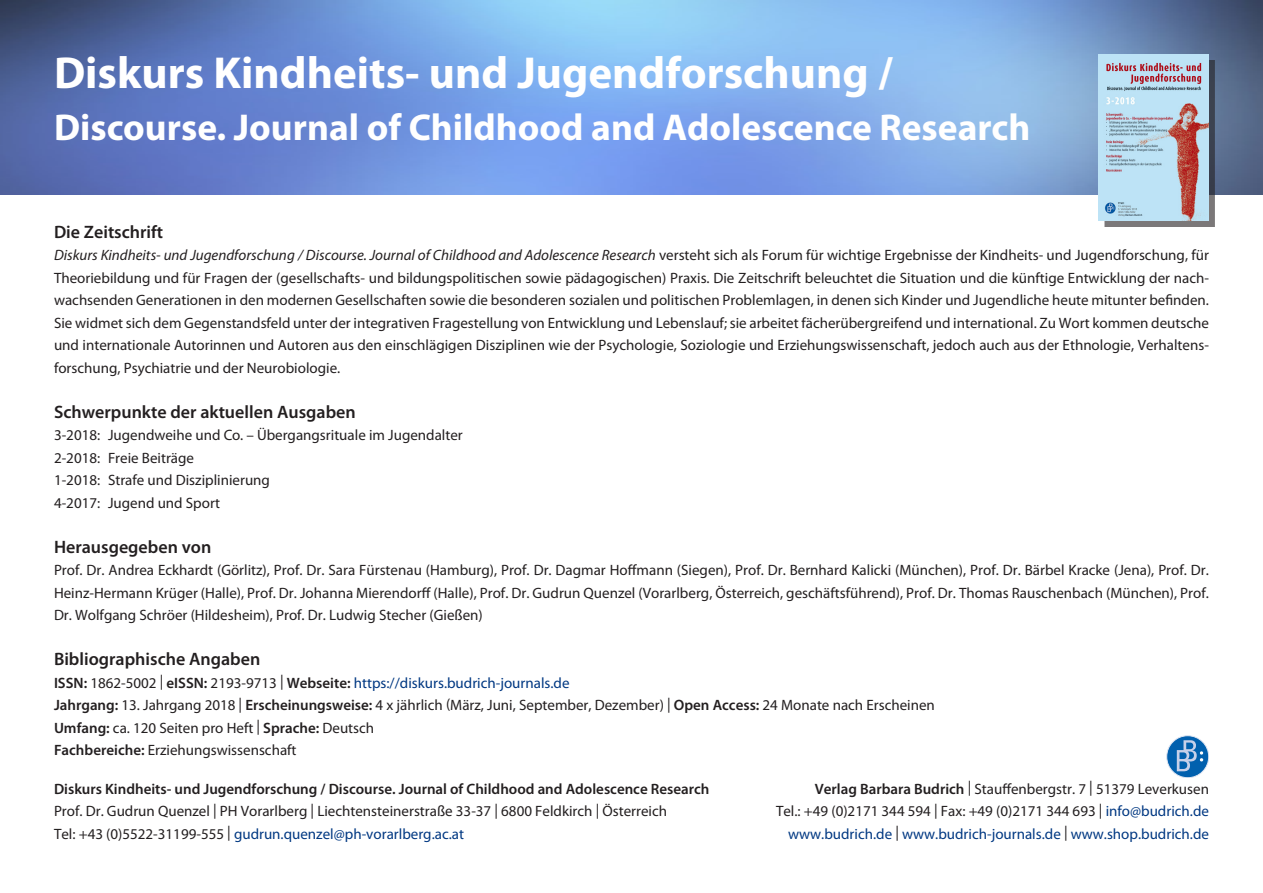
<style>
.page{position:relative;width:1263px;height:893px;background:#fff}
.page>*{position:absolute;margin:0;border:0;box-sizing:border-box;transform-origin:0 0}
.bibliografie{font:700 45px "Myriad Pro";color:#fff}
.bibliografie-2{font:700 37.5px "Myriad Pro";color:#fff}
.fließtext{font:600 18px "Myriad Pro";color:#231f20}
.fließtext-2{font:15px/22.5px "Myriad Pro";color:#231f20;text-align:justify}
.t1{font:15px "Myriad Pro";color:#003882}
.t2{font:600 15px "Myriad Pro";color:#231f20}
.s1{font-style:italic}
.s2{font-weight:600;color:#231f20}
.s3{color:#231f20}
.s4{font-weight:600}
.s5{color:#003882}
</style>
<div class="page">
<svg style="left:1167px;top:736px;width:42px;height:42px"></svg>
<div style="left:1166px;top:735px;width:43px;height:43px;border:1px solid #e0e6f3;border-radius:50%"></div>
<svg style="left:1177px;top:740px;width:26px;height:31px"></svg>
<img style="left:0;top:0;width:1263px;height:194px">
<div style="left:1104px;top:60px;width:111px;height:167px;background:#231f20;opacity:.6"></div>
<img style="left:1099px;top:54px;width:110px;height:167px">
<p class="bibliografie" style="left:54px;top:43px;width:840px">Diskurs Kindheits- und Jugendforschung /</p>
<p class="bibliografie-2" style="left:54px;top:103px;width:978px">Discourse. Journal of Childhood and Adolescence Research</p>
<p class="fließtext" style="left:54px;top:220px;width:111px">Die Zeitschrift</p>
<p class="fließtext-2" style="left:54px;top:244px;width:1156px"><span class="s1">Diskurs Kindheits- und Jugendforschung / Discourse. Journal of Childhood and Adolescence Research</span> versteht sich als Forum für wichtige Ergebnisse der Kindheits- und Jugendforschung, für Theoriebildung und für Fragen der (gesellschafts- und bildungspolitischen sowie pädagogischen) Praxis. Die Zeitschrift beleuchtet die Situation und die künftige Entwicklung der nach&shy;wachsenden Generationen in den modernen Gesellschaften sowie die besonderen sozialen und politischen Problemlagen, in denen sich Kinder und Jugendliche heute mitunter befinden.<br>Sie widmet sich dem Gegenstandsfeld unter der integrativen Fragestellung von Entwicklung und Lebenslauf; sie arbeitet fächerübergreifend und international. Zu Wort kommen deutsche und internationale Autorinnen und Autoren aus den einschlägigen Disziplinen wie der Psychologie, Soziologie und Erziehungswissenschaft, jedoch auch aus der Ethnologie, Verhaltens&shy;forschung, Psychiatrie und der Neurobiologie.</p>
<p class="fließtext" style="left:54px;top:400px;width:303px">Schwerpunkte der aktuellen Ausgaben</p>
<p class="fließtext-2" style="left:54px;top:424px;width:410px">3-2018: Jugendweihe und Co. – Übergangsrituale im Jugendalter</p>
<p class="fließtext-2" style="left:54px;top:446px;width:142px">2-2018: Freie Beiträge</p>
<p class="fließtext-2" style="left:54px;top:469px;width:217px">1-2018: Strafe und Disziplinierung</p>
<p class="fließtext-2" style="left:54px;top:491px;width:167px">4-2017: Jugend und Sport</p>
<p class="fließtext" style="left:54px;top:535px;width:159px">Herausgegeben von</p>
<p class="fließtext-2" style="left:54px;top:559px;width:1156px">Prof. Dr. Andrea Eckhardt (Görlitz), Prof. Dr. Sara Fürstenau (Hamburg), Prof. Dr. Dagmar Hoffmann (Siegen), Prof. Dr. Bernhard Kalicki (München), Prof. Dr. Bärbel Kracke (Jena), Prof. Dr.<br>Heinz-Hermann Krüger (Halle), Prof. Dr. Johanna Mierendorff (Halle), Prof. Dr. Gudrun Quenzel (Vorarlberg, Österreich, geschäftsführend), Prof. Dr. Thomas Rauschenbach (München), Prof.<br>Dr. Wolfgang Schröer (Hildesheim), Prof. Dr. Ludwig Stecher (Gießen)</p>
<p class="fließtext" style="left:54px;top:648px;width:208px">Bibliographische Angaben</p>
<p class="t1" style="left:54px;top:673px;width:517px"><span class="s2">ISSN:</span> <span class="s3">1862-5002 |</span> <span class="s2">eISSN:</span> <span class="s3">2193-9713 |</span> <span class="s2">Webseite:</span> https://diskurs.budrich-journals.de</p>
<p class="fließtext-2" style="left:54px;top:694px;width:882px"><span class="s4">Jahrgang:</span> 13. Jahrgang 2018 | <span class="s4">Erscheinungsweise:</span> 4 x jährlich (März, Juni, September, Dezember) | <span class="s4">Open Access:</span> 24 Monate nach Erscheinen</p>
<p class="fließtext-2" style="left:54px;top:716px;width:322px"><span class="s4">Umfang:</span> ca. 120 Seiten pro Heft | <span class="s4">Sprache:</span> Deutsch</p>
<p class="fließtext-2" style="left:54px;top:739px;width:244px"><span class="s4">Fachbereiche:</span> Erziehungswissenschaft</p>
<p class="t2" style="left:54px;top:779px;width:657px">Diskurs Kindheits- und Jugendforschung / Discourse. Journal of Childhood and Adolescence Research</p>
<p class="fließtext-2" style="left:54px;top:800px;width:615px">Prof. Dr. Gudrun Quenzel | PH Vorarlberg | Liechtensteinerstraße 33-37 | 6800 Feldkirch | Österreich</p>
<p class="t1" style="left:54px;top:825px;width:411px"><span class="s3">Tel: +43 (0)5522-31199-555 |</span> gudrun.quenzel@ph-vorarlberg.ac.at</p>
<p class="fließtext-2" style="left:815px;top:777px;width:396px"><span class="s4">Verlag Barbara Budrich</span> | Stauffenbergstr. 7 | 51379 Leverkusen</p>
<p class="fließtext-2" style="left:776px;top:800px;width:434px">Tel.: +49 (0)2171 344 594 | Fax: +49 (0)2171 344 693 | <span class="s5">info@budrich.de</span></p>
<p class="t1" style="left:788px;top:825px;width:422px">www.budrich.de <span class="s3">|</span> www.budrich-journals.de <span class="s3">|</span> www.shop.budrich.de</p>
</div>
